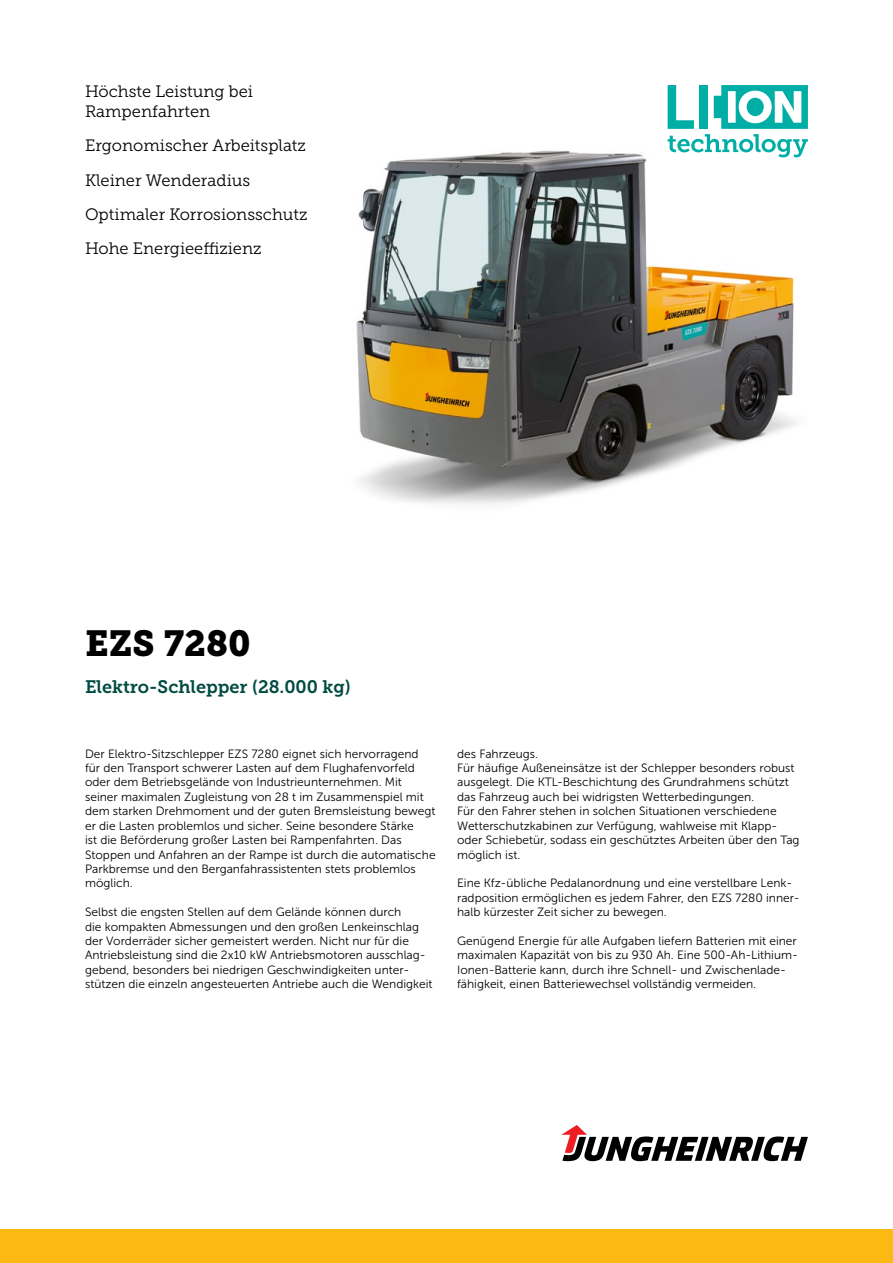
<style>
.page{position:relative;width:893px;height:1263px;background:#fff}
.page>*{position:absolute;margin:0;border:0;box-sizing:border-box;transform-origin:0 0}
.t1{font:36px "Museo JH Slab 900";color:#000}
.t2{font:18px "Museo JH Slab 700";color:#004b41}
.t3{font:16.5px/34.3px "Museo JH Slab 300";color:#000}
.t4{font:12px/14.4px "Museo JH Sans 300";color:#000}
</style>
<div class="page">
<div style="left:0;top:1229px;width:893px;height:34px;background:#fdb913"></div>
<svg style="left:561px;top:1125px;width:247px;height:36px"></svg>
<img style="left:356px;top:119px;width:443px;height:385px">
<svg style="left:668px;top:85px;width:140px;height:72px"></svg>
<h3 class="t3" style="left:85px;top:82px;width:169px;line-height:19.5px">Höchste Leistung bei<br>Rampenfahrten</h3>
<h3 class="t3" style="left:85px;top:129px;width:224px">Ergonomischer Arbeitsplatz<br>Kleiner Wenderadius<br>Optimaler Korrosionsschutz<br>Hohe Energieeffizienz</h3>
<h1 class="t1" style="left:85px;top:623px;width:167px">EZS 7280</h1>
<h2 class="t2" style="left:85px;top:677px;width:267px">Elektro-Schlepper (28.000 kg)</h2>
<p class="t4" style="left:85px;top:746px;width:352px">Der Elektro-Sitzschlepper EZS 7280 eignet sich hervorragend für den Transport schwerer Lasten auf dem Flughafenvorfeld oder dem Betriebsgelände von Industrieunternehmen. Mit seiner maximalen Zugleistung von 28 t im Zusammenspiel mit dem starken Drehmoment und der guten Bremsleistung bewegt er die Lasten problemlos und sicher. Seine besondere Stärke<br>ist die Beförderung großer Lasten bei Rampenfahrten. Das Stoppen und Anfahren an der Rampe ist durch die automatische Parkbremse und den Berganfahrassistenten stets problemlos möglich.</p>
<p class="t4" style="left:85px;top:905px;width:349px">Selbst die engsten Stellen auf dem Gelände können durch<br>die kompakten Abmessungen und den großen Lenkeinschlag der Vorderräder sicher gemeistert werden. Nicht nur für die Antriebsleistung sind die 2x10 kW Antriebsmotoren ausschlag&shy;gebend, besonders bei niedrigen Geschwindigkeiten unter&shy;stützen die einzeln angesteuerten Antriebe auch die Wendigkeit</p>
<p class="t4" style="left:457px;top:746px;width:344px">des Fahrzeugs.<br>Für häufige Außeneinsätze ist der Schlepper besonders robust ausgelegt. Die KTL-Beschichtung des Grundrahmens schützt das Fahrzeug auch bei widrigsten Wetterbedingungen.<br>Für den Fahrer stehen in solchen Situationen verschiedene Wetterschutzkabinen zur Verfügung, wahlweise mit Klapp&shy;oder Schiebetür, sodass ein geschütztes Arbeiten über den Tag möglich ist.</p>
<p class="t4" style="left:457px;top:876px;width:344px">Eine Kfz-übliche Pedalanordnung und eine verstellbare Lenk&shy;radposition ermöglichen es jedem Fahrer, den EZS 7280 inner&shy;halb kürzester Zeit sicher zu bewegen.</p>
<p class="t4" style="left:457px;top:934px;width:342px">Genügend Energie für alle Aufgaben liefern Batterien mit einer maximalen Kapazität von bis zu 930 Ah. Eine 500-Ah-Lithium-Ionen-Batterie kann, durch ihre Schnell- und Zwischenlade&shy;fähigkeit, einen Batteriewechsel vollständig vermeiden.</p>
</div>
